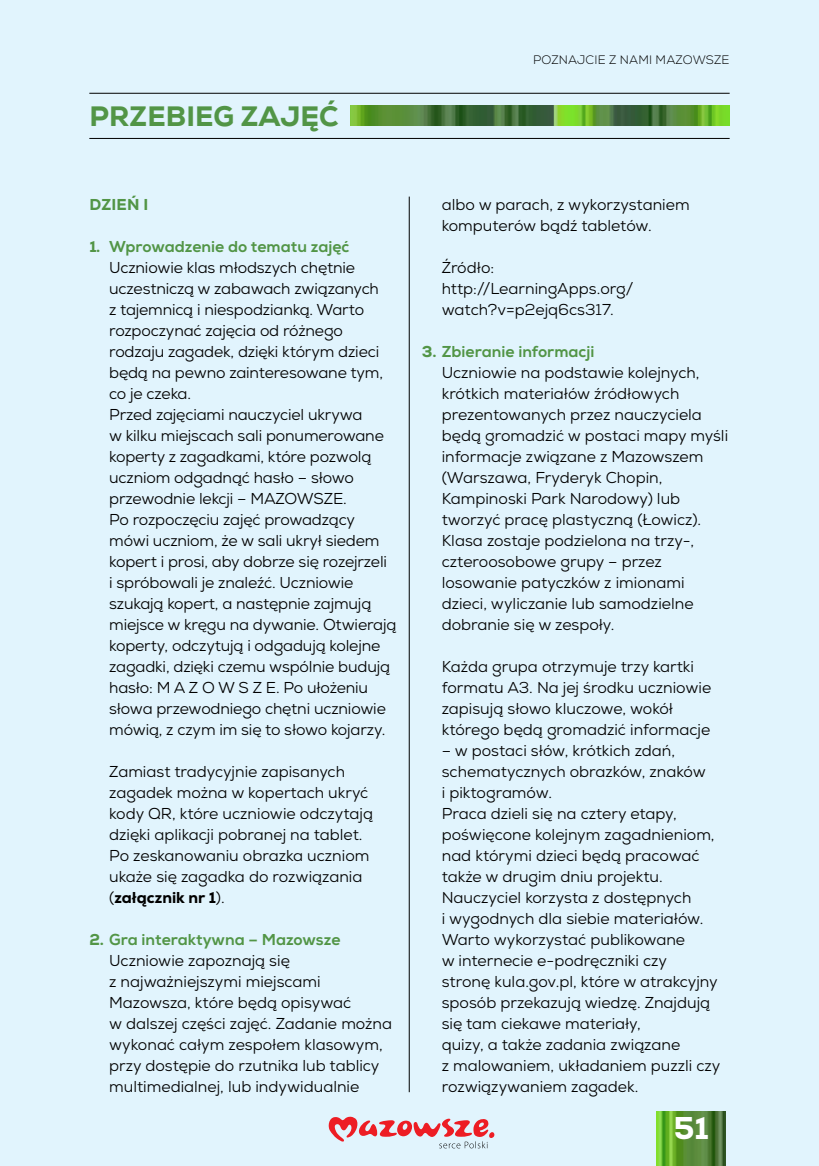
<style>
.page{position:relative;width:819px;height:1166px;background:#e1f4fd}
.page>*{position:absolute;margin:0;border:0;box-sizing:border-box;transform-origin:0 0}
.t1{font:800 31.5px "Nexa";color:#fff}
.t2{font:800 28px "Nexa";letter-spacing:.005em;color:#529546}
.t3{font:15.75px/21px "Nexa";color:#000}
.t4{font:800 15.75px "Nexa";letter-spacing:.015em;color:#529546}
.t5{font:300 12.25px "Nexa";letter-spacing:.015em;color:#000}
.s1{font-weight:800;color:#529546}
.s2{font-weight:800}
</style>
<div class="page">
<img style="left:656px;top:1111px;width:69px;height:55px">
<svg style="left:329px;top:1117px;width:165px;height:31px"></svg>
<hr style="left:409px;top:197px;width:1px;height:895px;background:#000">
<img style="left:350px;top:106px;width:379px;height:20px">
<hr style="left:89px;top:138px;width:640px;height:1px;background:#000">
<hr style="left:89px;top:93px;width:640px;height:1px;background:#000">
<h2 class="t2" style="left:89px;top:98px;width:251px">PRZEBIEG ZAJĘĆ</h2>
<p class="t4" style="left:89px;top:195px;width:60px">DZIEŃ I</p>
<p class="t3" style="left:109px;top:236px;width:289px;text-indent:-20px"><span class="s1">1.</span> <span class="s1">Wprowadzenie do tematu zajęć </span>Uczniowie klas młodszych chętnie uczestniczą w zabawach związanych<br>z tajemnicą i niespodzianką. Warto rozpoczynać zajęcia od różnego rodzaju zagadek, dzięki którym dzieci będą na pewno zainteresowane tym, co je czeka.<br>Przed zajęciami nauczyciel ukrywa<br>w kilku miejscach sali ponumerowane koperty z zagadkami, które pozwolą uczniom odgadnąć hasło – słowo przewodnie lekcji – MAZOWSZE.<br>Po rozpoczęciu zajęć prowadzący mówi uczniom, że w sali ukrył siedem kopert i prosi, aby dobrze się rozejrzeli<br>i spróbowali je znaleźć. Uczniowie szukają kopert, a następnie zajmują miejsce w kręgu na dywanie. Otwierają koperty, odczytują i odgadują kolejne zagadki, dzięki czemu wspólnie budują hasło: M A Z O W S Z E. Po ułożeniu słowa przewodniego chętni uczniowie mówią, z czym im się to słowo kojarzy.</p>
<p class="t3" style="left:109px;top:761px;width:265px">Zamiast tradycyjnie zapisanych zagadek można w kopertach ukryć kody QR, które uczniowie odczytają dzięki aplikacji pobranej na tablet.<br>Po zeskanowaniu obrazka uczniom ukaże się zagadka do rozwiązania (<span class="s2">załącznik nr 1</span>).</p>
<p class="t3" style="left:109px;top:929px;width:284px;text-indent:-20px"><span class="s1">2.</span> <span class="s1">Gra interaktywna – Mazowsze<br></span>Uczniowie zapoznają się<br>z najważniejszymi miejscami<br>Mazowsza, które będą opisywać<br>w dalszej części zajęć. Zadanie można wykonać całym zespołem klasowym, przy dostępie do rzutnika lub tablicy multimedialnej, lub indywidualnie</p>
<p class="t5" style="left:533px;top:52px;width:198px">POZNAJCIE Z NAMI MAZOWSZE</p>
<p class="t3" style="left:441px;top:194px;width:249px">albo w parach, z wykorzystaniem komputerów bądź tabletów.</p>
<p class="t3" style="left:441px;top:257px;width:193px">Źródło: http://LearningApps.org/ watch?v=p2ejq6cs317.</p>
<p class="t3" style="left:441px;top:341px;width:288px;text-indent:-20px"><span class="s1">3.</span> <span class="s1">Zbieranie informacji<br></span>Uczniowie na podstawie kolejnych, krótkich materiałów źródłowych prezentowanych przez nauczyciela będą gromadzić w postaci mapy myśli informacje związane z Mazowszem (Warszawa, Fryderyk Chopin,<br>Kampinoski Park Narodowy) lub tworzyć pracę plastyczną (Łowicz).<br>Klasa zostaje podzielona na trzy-, czteroosobowe grupy – przez losowanie patyczków z imionami dzieci, wyliczanie lub samodzielne dobranie się w zespoły.</p>
<p class="t3" style="left:441px;top:656px;width:271px">Każda grupa otrzymuje trzy kartki formatu A3. Na jej środku uczniowie zapisują słowo kluczowe, wokół którego będą gromadzić informacje</p>
<p class="t3" style="left:441px;top:740px;width:280px">– w postaci słów, krótkich zdań, schematycznych obrazków, znaków<br>i piktogramów.<br>Praca dzieli się na cztery etapy, poświęcone kolejnym zagadnieniom, nad którymi dzieci będą pracować także w drugim dniu projektu.<br>Nauczyciel korzysta z dostępnych<br>i wygodnych dla siebie materiałów.<br>Warto wykorzystać publikowane<br>w internecie e-podręczniki czy<br>stronę kula.gov.pl, które w atrakcyjny sposób przekazują wiedzę. Znajdują się tam ciekawe materiały,<br>quizy, a także zadania związane<br>z malowaniem, układaniem puzzli czy rozwiązywaniem zagadek.</p>
<h1 class="t1" style="left:673px;top:1108px;width:36px">51</h1>
</div>
